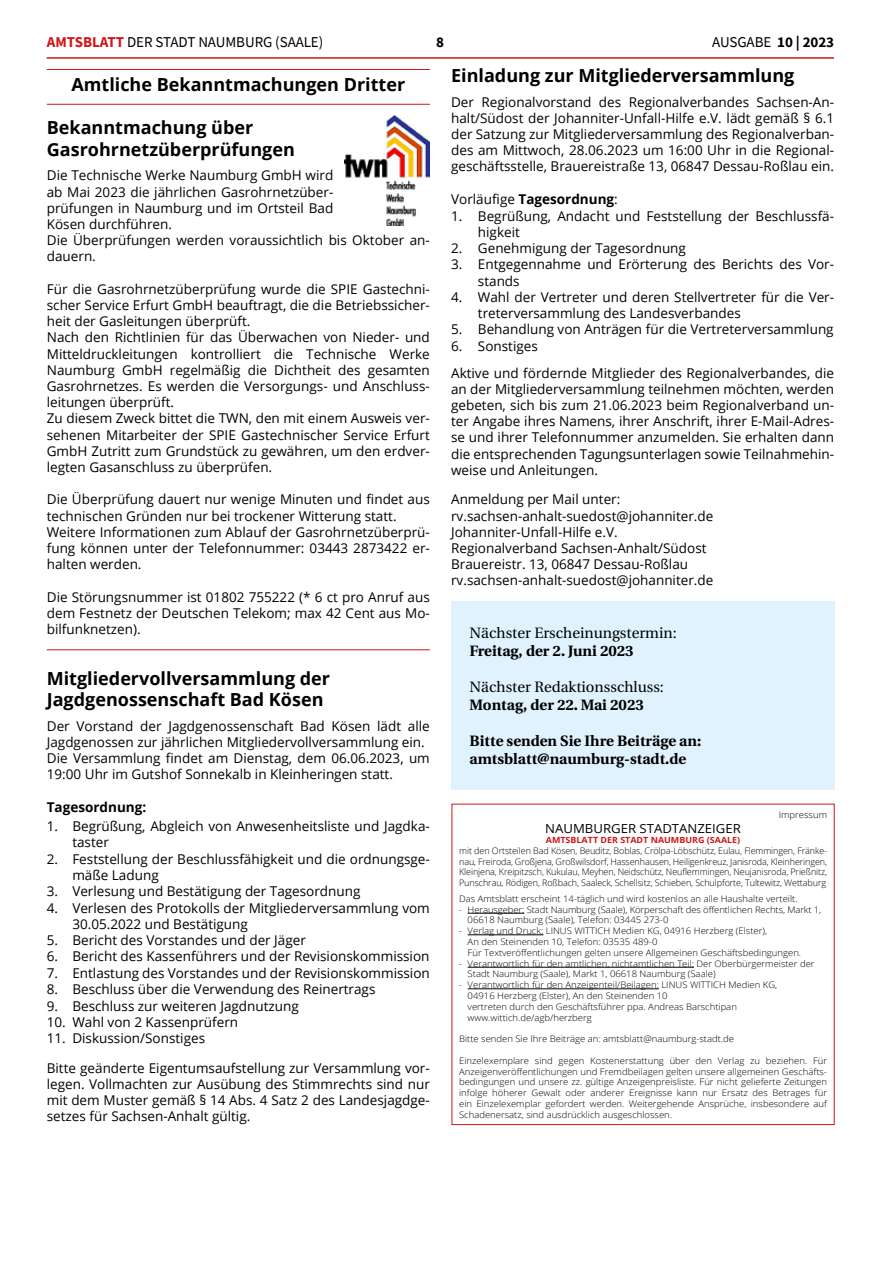
<style>
.page{position:relative;width:881px;height:1263px;background:#fff}
.page>*{position:absolute;margin:0;border:0;box-sizing:border-box;transform-origin:0 0}
.t1{font:700 18px/21.6px "Open Sans";color:#000}
.t2{font:700 15px/18px "Utopia";color:#000}
.t3{font:15px "Utopia";color:#000}
.t4{font:15px "Source Sans Pro";letter-spacing:-.005em;color:#000}
.t5{font:700 15px "Source Sans Pro";color:#000}
.t6{font:13.5px/16.2px "Open Sans";color:#000}
.t7{font:700 13.5px "Open Sans";color:#000}
.t8{font:12.45px "Open Sans";color:#000;scale:1.05 1}
.t9{font:300 9px/10.8px "Open Sans";color:#000;scale:1.05 1}
.t10{font:300 9px/10.8px "Open Sans";color:#000;text-align:justify}
.t11{font:700 8.55px "Open Sans";color:#cd1719;scale:1.05 1}
.s1{font-weight:700;color:#cd1719}
.s2{font-weight:700}
.s3{font-weight:400}
</style>
<div class="page">
<hr style="left:47px;top:57px;width:786px;height:2px;background:#cd1719">
<hr style="left:47px;top:69px;width:382px;height:1px;background:#cd1719">
<hr style="left:47px;top:104px;width:382px;height:1px;background:#cd1719">
<hr style="left:47px;top:649px;width:382px;height:1px;background:#cd1719">
<img style="left:344px;top:116px;width:85px;height:110px">
<div style="left:451px;top:602px;width:383px;height:188px;background:#dff2fd"></div>
<hr style="left:467px;top:913px;width:57px;height:1px;background:#000">
<hr style="left:467px;top:934px;width:76px;height:1px;background:#000">
<hr style="left:467px;top:967px;width:226px;height:1px;background:#000">
<hr style="left:467px;top:988px;width:191px;height:1px;background:#000">
<p class="t4" style="left:47px;top:32px;width:278px"><span class="s1">AMTSBLATT</span> DER STADT NAUMBURG (SAALE)</p>
<p class="t5" style="left:436px;top:32px;width:9px">8</p>
<p class="t4" style="left:712px;top:32px;width:123px">AUSGABE <span class="s2">10 | 2023</span></p>
<h1 class="t1" style="left:451px;top:64px;width:344px">Einladung zur Mitgliederversammlung</h1>
<p class="t6" style="left:451px;top:93px;width:384px;text-align:justify">Der Regionalvorstand des Regionalverbandes Sachsen-An&shy;halt/Südost der Johanniter-Unfall-Hilfe e.V. lädt gemäß § 6.1 der Satzung zur Mitgliederversammlung des Regionalverban&shy;des am Mittwoch, 28.06.2023 um 16:00 Uhr in die Regional&shy;geschäftsstelle, Brauereistraße 13, 06847 Dessau-Roßlau ein.</p>
<p class="t7" style="left:451px;top:190px;width:168px"><span class="s3">Vorläufige</span> Tagesordnung<span class="s3">:</span></p>
<p class="t6" style="left:477px;top:207px;width:357px;text-indent:-27px">1. Begrüßung, Andacht und Feststellung der Beschlussfä&shy;higkeit</p>
<p class="t6" style="left:451px;top:240px;width:236px">2. Genehmigung der Tagesordnung</p>
<p class="t6" style="left:477px;top:256px;width:357px;text-indent:-27px">3. Entgegennahme und Erörterung des Berichts des Vor&shy;stands</p>
<p class="t6" style="left:477px;top:289px;width:357px;text-indent:-27px">4. Wahl der Vertreter und deren Stellvertreter für die Ver&shy;treterversammlung des Landesverbandes</p>
<p class="t6" style="left:451px;top:321px;width:384px">5. Behandlung von Anträgen für die Vertreterversammlung</p>
<p class="t6" style="left:451px;top:332px;width:384px;line-height:26.7px">6. Sonstiges<br>Aktive und fördernde Mitglieder des Regionalverbandes, die</p>
<p class="t6" style="left:451px;top:380px;width:384px;text-align:justify">an der Mitgliederversammlung teilnehmen möchten, werden gebeten, sich bis zum 21.06.2023 beim Regionalverband un&shy;ter Angabe ihres Namens, ihrer Anschrift, ihrer E-Mail-Adres&shy;se und ihrer Telefonnummer anzumelden. Sie erhalten dann die entsprechenden Tagungsunterlagen sowie Teilnahmehin&shy;weise und Anleitungen.</p>
<p class="t6" style="left:451px;top:491px;width:264px">Anmeldung per Mail unter: rv.sachsen-anhalt-suedost@johanniter.de Johanniter-Unfall-Hilfe e.V.<br>Regionalverband Sachsen-Anhalt/Südost Brauereistr. 13, 06847 Dessau-Roßlau rv.sachsen-anhalt-suedost@johanniter.de</p>
<h1 class="t1" style="left:71px;top:73px;width:335px">Amtliche Bekanntmachungen Dritter</h1>
<h1 class="t1" style="left:47px;top:116px;width:249px">Bekanntmachung über<br>Gasrohrnetzüberprüfungen</h1>
<p class="t6" style="left:47px;top:167px;width:384px">Die Technische Werke Naumburg GmbH wird<br>ab Mai 2023 die jährlichen Gasrohrnetzüber-<br>prüfungen in Naumburg und im Ortsteil Bad<br>Kösen durchführen.<br>Die Überprüfungen werden voraussichtlich bis Oktober an&shy;dauern.</p>
<p class="t6" style="left:47px;top:280px;width:384px">Für die Gasrohrnetzüberprüfung wurde die SPIE Gastechni&shy;scher Service Erfurt GmbH beauftragt, die die Betriebssicher&shy;heit der Gasleitungen überprüft.<br>Nach den Richtlinien für das Überwachen von Nieder- und Mitteldruckleitungen kontrolliert die Technische Werke Naumburg GmbH regelmäßig die Dichtheit des gesamten Gasrohrnetzes. Es werden die Versorgungs- und Anschluss&shy;leitungen überprüft.<br>Zu diesem Zweck bittet die TWN, den mit einem Ausweis ver&shy;sehenen Mitarbeiter der SPIE Gastechnischer Service Erfurt GmbH Zutritt zum Grundstück zu gewähren, um den erdver&shy;legten Gasanschluss zu überprüfen.</p>
<p class="t6" style="left:47px;top:491px;width:384px">Die Überprüfung dauert nur wenige Minuten und findet aus technischen Gründen nur bei trockener Witterung statt.<br>Weitere Informationen zum Ablauf der Gasrohrnetzüberprü&shy;fung können unter der Telefonnummer: 03443 2873422 er&shy;halten werden.</p>
<p class="t6" style="left:47px;top:588px;width:384px;text-align:justify">Die Störungsnummer ist 01802 755222 (* 6 ct pro Anruf aus dem Festnetz der Deutschen Telekom; max 42 Cent aus Mo&shy;bilfunknetzen).</p>
<h1 class="t1" style="left:47px;top:667px;width:285px">Mitgliedervollversammlung der<br>Jagdgenossenschaft Bad Kösen</h1>
<p class="t6" style="left:47px;top:717px;width:384px">Der Vorstand der Jagdgenossenschaft Bad Kösen lädt alle Jagdgenossen zur jährlichen Mitgliedervollversammlung ein.<br>Die Versammlung findet am Dienstag, dem 06.06.2023, um 19:00 Uhr im Gutshof Sonnekalb in Kleinheringen statt.</p>
<p class="t7" style="left:47px;top:797px;width:101px">Tagesordnung:</p>
<p class="t6" style="left:72px;top:818px;width:359px;text-indent:-26px">1. Begrüßung, Abgleich von Anwesenheitsliste und Jagdka&shy;taster</p>
<p class="t6" style="left:72px;top:850px;width:359px;text-indent:-26px">2. Feststellung der Beschlussfähigkeit und die ordnungsge&shy;mäße Ladung</p>
<p class="t6" style="left:47px;top:883px;width:315px">3. Verlesung und Bestätigung der Tagesordnung</p>
<p class="t6" style="left:72px;top:899px;width:359px;text-indent:-26px">4. Verlesen des Protokolls der Mitgliederversammlung vom<br>30.05.2022 und Bestätigung</p>
<p class="t6" style="left:47px;top:932px;width:260px">5. Bericht des Vorstandes und der Jäger</p>
<p class="t6" style="left:47px;top:948px;width:384px">6. Bericht des Kassenführers und der Revisionskommission</p>
<p class="t6" style="left:47px;top:964px;width:384px">7. Entlastung des Vorstandes und der Revisionskommission</p>
<p class="t6" style="left:47px;top:981px;width:330px">8. Beschluss über die Verwendung des Reinertrags</p>
<p class="t6" style="left:47px;top:997px;width:253px">9. Beschluss zur weiteren Jagdnutzung</p>
<p class="t6" style="left:47px;top:1013px;width:193px">10. Wahl von 2 Kassenprüfern</p>
<p class="t6" style="left:47px;top:1023px;width:384px;line-height:29.4px">11. Diskussion/Sonstiges<br>Bitte geänderte Eigentumsaufstellung zur Versammlung vor-</p>
<p class="t6" style="left:47px;top:1075px;width:384px;text-align:justify">legen. Vollmachten zur Ausübung des Stimmrechts sind nur mit dem Muster gemäß § 14 Abs. 4 Satz 2 des Landesjagdge&shy;setzes für Sachsen-Anhalt gültig.</p>
<p class="t3" style="left:469px;top:625px;width:208px">Nächster Erscheinungstermin:</p>
<p class="t2" style="left:469px;top:642px;width:165px">Freitag, der 2. Juni 2023</p>
<p class="t3" style="left:469px;top:679px;width:196px">Nächster Redaktionsschluss:</p>
<p class="t2" style="left:469px;top:696px;width:176px">Montag, der 22. Mai 2023</p>
<p class="t2" style="left:469px;top:732px;width:233px">Bitte senden Sie Ihre Beiträge an: amtsblatt@naumburg-stadt.de</p>
<p class="t9" style="left:778px;top:809px;width:47px">Impressum</p>
<p class="t8" style="left:545px;top:820px;width:188px">NAUMBURGER STADTANZEIGER</p>
<p class="t11" style="left:545px;top:834px;width:187px">AMTSBLATT DER STADT NAUMBURG (SAALE)</p>
<p class="t10" style="left:459px;top:845px;width:369px">mit den Ortsteilen Bad Kösen, Beuditz, Boblas, Crölpa-Löbschütz, Eulau, Flemmingen, Fränke&shy;nau, Freiroda, Großjena, Großwilsdorf, Hassenhausen, Heiligenkreuz, Janisroda, Kleinheringen, Kleinjena, Kreipitzsch, Kukulau, Meyhen, Neidschütz, Neuflemmingen, Neujanisroda, Prießnitz, Punschrau, Rödigen, Roßbach, Saaleck, Schellsitz, Schieben, Schulpforte, Tultewitz, Wettaburg</p>
<p class="t9" style="left:459px;top:893px;width:324px">Das Amtsblatt erscheint 14-täglich und wird kostenlos an alle Haushalte verteilt.</p>
<p class="t9" style="left:467px;top:904px;width:338px;text-indent:-9px">- Herausgeber: Stadt Naumburg (Saale), Körperschaft des öffentlichen Rechts, Markt 1,<br>06618 Naumburg (Saale), Telefon: 03445 273-0</p>
<p class="t9" style="left:467px;top:925px;width:319px;text-indent:-9px">- Verlag und Druck: LINUS WITTICH Medien KG, 04916 Herzberg (Elster),<br>An den Steinenden 10, Telefon: 03535 489-0<br>Für Textveröffentlichungen gelten unsere Allgemeinen Geschäftsbedingungen.</p>
<p class="t9" style="left:467px;top:958px;width:332px;text-indent:-9px">- Verantwortlich für den amtlichen, nichtamtlichen Teil: Der Oberbürgermeister der<br>Stadt Naumburg (Saale), Markt 1, 06618 Naumburg (Saale)</p>
<p class="t9" style="left:467px;top:979px;width:296px;text-indent:-9px">- Verantwortlich für den Anzeigenteil/Beilagen: LINUS WITTICH Medien KG, 04916 Herzberg (Elster), An den Steinenden 10<br>vertreten durch den Geschäftsführer ppa. Andreas Barschtipan www.wittich.de/agb/herzberg</p>
<p class="t9" style="left:459px;top:1033px;width:263px">Bitte senden Sie Ihre Beiträge an: amtsblatt@naumburg-stadt.de</p>
<p class="t9" style="left:459px;top:1055px;width:352px;text-align:justify">Einzelexemplare sind gegen Kostenerstattung über den Verlag zu beziehen. Für Anzeigenveröffentlichungen und Fremdbeilagen gelten unsere allgemeinen Geschäfts&shy;bedingungen und unsere zz. gültige Anzeigenpreisliste. Für nicht gelieferte Zeitungen infolge höherer Gewalt oder anderer Ereignisse kann nur Ersatz des Betrages für ein Einzelexemplar gefordert werden. Weitergehende Ansprüche, insbesondere auf Schadenersatz, sind ausdrücklich ausgeschlossen.</p>
</div>
